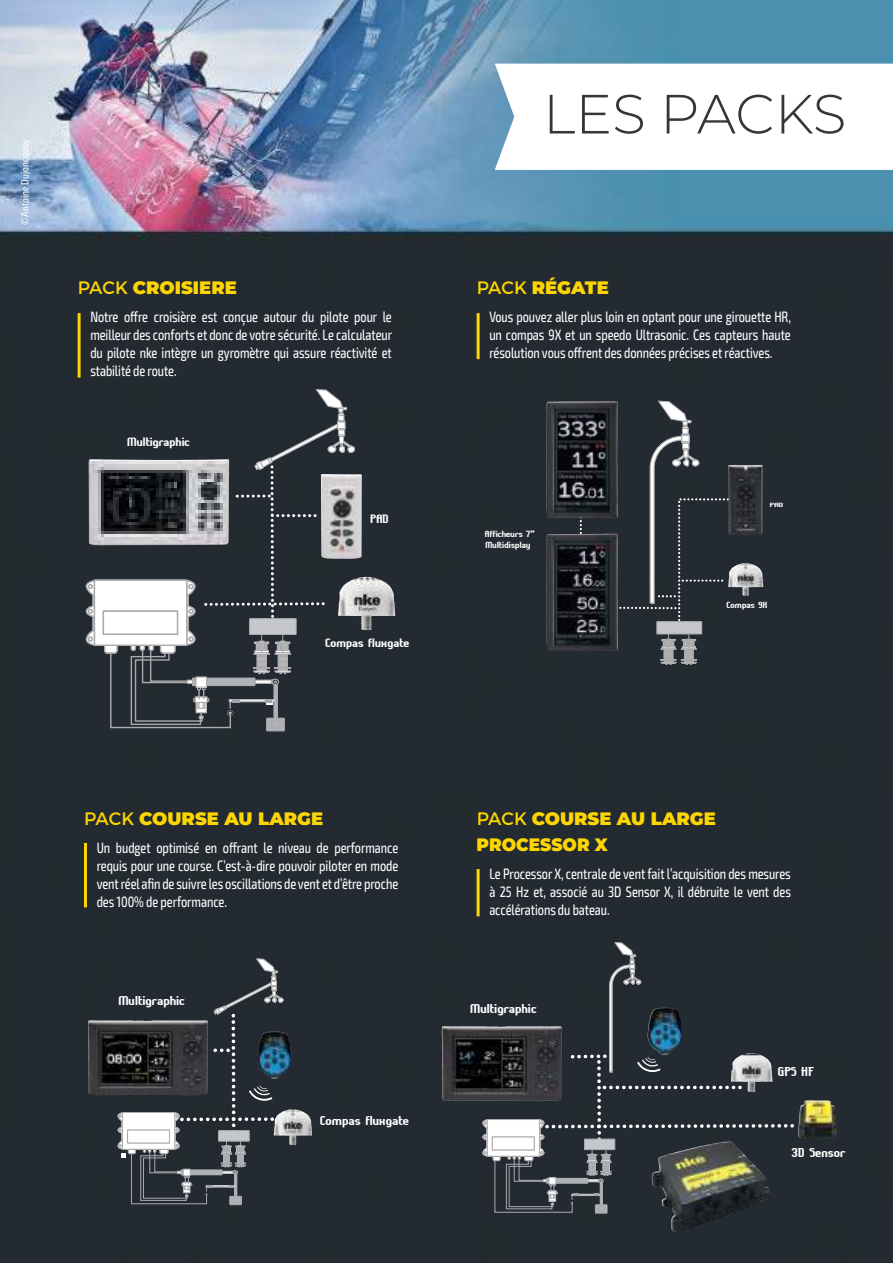
<style>
.page{position:relative;width:893px;height:1263px;background:#fff}
.page>*{position:absolute;margin:0;border:0;box-sizing:border-box;transform-origin:0 0}
.t1{font:300 55.2px "Montserrat";letter-spacing:-.005em;color:#393535}
.t2{font:900 18px/25.8px "Montserrat";color:#fdd601}
.t3{font:condensed 15px/18px "Exo 2";letter-spacing:-.005em;color:#fff;text-align:justify;scale:.9 1}
.t4{font:700 12.6px "Lady Ice";color:#fff;scale:1.5 1}
.t5{font:700 11.85px "Lady Ice";color:#fff;scale:1.5 1}
.t6{font:condensed 10.5px "Exo 2";color:#fff}
.t7{font:700 8.7px/10.5px "Lady Ice";color:#fff;scale:1.5 1}
.t8{font:700 6px "Lady Ice";color:#fff;scale:2.21 1}
.s1{font-weight:400}
</style>
<div class="page">
<img style="left:0;top:0;width:893px;height:1263px">
<img style="left:734px;top:563px;width:29px;height:33px">
<svg style="left:579px;top:400px;width:155px;height:264px;background:#353b42"></svg>
<img style="left:728px;top:465px;width:35px;height:71px">
<img style="left:546px;top:401px;width:72px;height:117px">
<img style="left:546px;top:534px;width:72px;height:117px">
<img style="left:88px;top:1020px;width:29px;height:75px">
<img style="left:301px;top:1109px;width:11px;height:36px">
<svg style="left:117px;top:958px;width:184px;height:247px;background:#353b42"></svg>
<div style="left:123px;top:1112px;width:52px;height:37px;background:#fff"></div>
<div style="left:122px;top:1112px;width:53px;height:38px;border:1px solid #aaaaac"></div>
<div style="left:127px;top:1129px;width:43px;height:14px;border:1px solid #aaaaac"></div>
<img style="left:442px;top:1026px;width:40px;height:75px">
<img style="left:798px;top:1100px;width:39px;height:39px">
<svg style="left:482px;top:942px;width:316px;height:271px;background:#31383d"></svg>
<div style="left:487px;top:1119px;width:52px;height:37px;background:#fff"></div>
<div style="left:487px;top:1119px;width:53px;height:38px;border:1px solid #aaaaac"></div>
<div style="left:492px;top:1136px;width:43px;height:14px;border:1px solid #aaaaac"></div>
<svg style="left:495px;top:64px;width:398px;height:106px"></svg>
<div style="left:266px;top:718px;width:19px;height:13px;border:1px solid #aaaaac"></div>
<div style="left:348px;top:446px;width:7px;height:6px;border:1px solid #aaaaac;border-radius:50%"></div>
<img style="left:354px;top:474px;width:8px;height:85px">
<img style="left:354px;top:577px;width:41px;height:53px">
<svg style="left:85px;top:389px;width:269px;height:340px;background:#4d5157"></svg>
<hr style="left:78px;top:313px;width:3px;height:65px;background:#fdd601">
<hr style="left:477px;top:313px;width:3px;height:46px;background:#fdd601">
<hr style="left:84px;top:843px;width:3px;height:64px;background:#fdd601">
<hr style="left:477px;top:869px;width:3px;height:47px;background:#fdd601">
<p class="t6" style="left:19px;top:225px;width:88px;rotate:-90deg">© Antoine Dujoncquoy</p>
<p class="t2" style="left:78px;top:274px;width:161px"><span class="s1">PACK</span> CROISIERE</p>
<p class="t3" style="left:90px;top:308px;width:337px">Notre offre croisière est conçue autour du pilote pour le meilleur des conforts et donc de votre sécurité. Le calculateur du pilote nke intègre un gyromètre qui assure réactivité et stabilité de route.</p>
<p class="t5" style="left:127px;top:434px;width:43px">Multigraphic</p>
<p class="t5" style="left:370px;top:511px;width:14px">PAD</p>
<p class="t5" style="left:325px;top:635px;width:58px">Compas fluxgate</p>
<h1 class="t1" style="left:543px;top:76px;width:305px">LES PACKS</h1>
<p class="t2" style="left:477px;top:274px;width:134px"><span class="s1">PACK</span> RÉGATE</p>
<p class="t3" style="left:489px;top:308px;width:337px">Vous pouvez aller plus loin en optant pour une girouette HR, un compas 9X et un speedo Ultrasonic. Ces capteurs haute résolution vous offrent des données précises et réactives.</p>
<p class="t7" style="left:484px;top:528px;width:35px">Afficheurs 7’’<br>Multidisplay</p>
<p class="t8" style="left:769px;top:501px;width:8px">PAD</p>
<p class="t7" style="left:726px;top:599px;width:29px">Compas 9X</p>
<p class="t2" style="left:84px;top:804px;width:241px"><span class="s1">PACK</span> COURSE AU LARGE</p>
<p class="t3" style="left:97px;top:839px;width:337px">Un budget optimisé en offrant le niveau de performance requis pour une course. C’est-à-dire pouvoir piloter en mode vent réel afin de suivre les oscillations de vent et d’être proche des 100% de performance.</p>
<p class="t4" style="left:118px;top:992px;width:46px">Multigraphic</p>
<p class="t4" style="left:319px;top:1112px;width:61px">Compas fluxgate</p>
<p class="t2" style="left:477px;top:804px;width:241px"><span class="s1">PACK</span> COURSE AU LARGE<br>PROCESSOR X</p>
<p class="t3" style="left:489px;top:865px;width:337px">Le Processor X, centrale de vent fait l’acquisition des mesures à 25 Hz et, associé au 3D Sensor X, il débruite le vent des accélérations du bateau.</p>
<p class="t7" style="left:760px;top:871px;width:26px">3D Sensor</p>
<p class="t7" style="left:495px;top:891px;width:35px">Afficheurs 7’’<br>Multidisplay</p>
<p class="t4" style="left:470px;top:1001px;width:46px">Multigraphic</p>
<p class="t4" style="left:778px;top:1063px;width:26px">GPS HF</p>
<p class="t4" style="left:792px;top:1144px;width:37px">3D Sensor</p>
</div>
